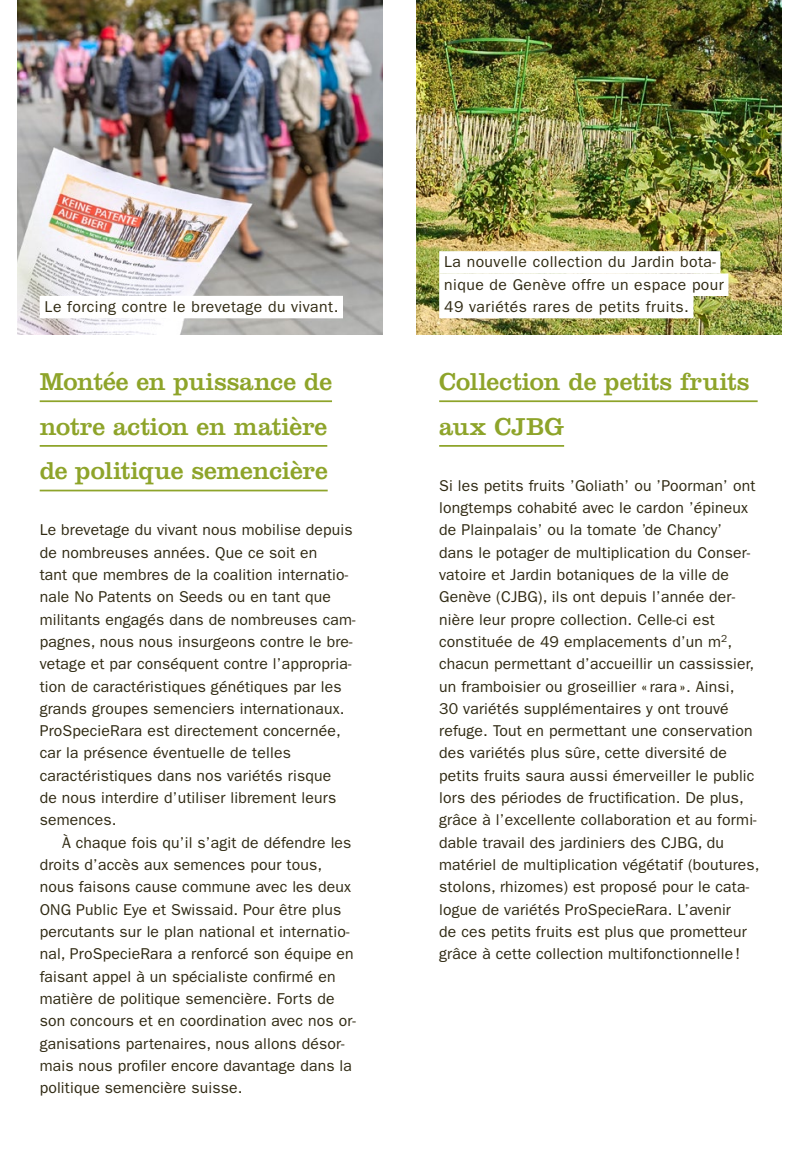
<style>
.page{position:relative;width:799px;height:1166px;background:#fff}
.page>*{position:absolute;margin:0;border:0;box-sizing:border-box;transform-origin:0 0}
.t1{font:25.38px/44.6px "Clarendon LT Std";letter-spacing:-.01em;color:#8ea42a}
.t2{font:15.75px/22.4px "ITC Franklin Gothic Std";letter-spacing:.01em;color:#2f2912}
.t3{font:15.75px/22.4px "ITC Franklin Gothic Std";letter-spacing:.03em;color:#2f2912}
</style>
<div class="page">
<img style="left:17px;top:0;width:365px;height:334px">
<img style="left:417px;top:0;width:364px;height:334px">
<hr style="left:40px;top:400px;width:292px;height:2px;background:#8ea42a">
<hr style="left:40px;top:445px;width:287px;height:2px;background:#8ea42a">
<hr style="left:40px;top:490px;width:288px;height:1px;background:#8ea42a">
<hr style="left:439px;top:400px;width:318px;height:2px;background:#8ea42a">
<hr style="left:439px;top:445px;width:125px;height:2px;background:#8ea42a">
<div style="left:40px;top:296px;width:303px;height:22px;background:#fff"></div>
<div style="left:439px;top:251px;width:281px;height:23px;background:#fff"></div>
<div style="left:439px;top:273px;width:289px;height:23px;background:#fff"></div>
<div style="left:439px;top:296px;width:254px;height:22px;background:#fff"></div>
<p class="t3" style="left:45px;top:295px;width:295px">Le forcing contre le brevetage du vivant.</p>
<h1 class="t1" style="left:40px;top:359px;width:294px">Montée en puissance de notre action en matière de politique semencière</h1>
<p class="t2" style="left:40px;top:519px;width:317px">Le brevetage du vivant nous mobilise depuis de nombreuses années. Que ce soit en<br>tant que membres de la coalition internatio&shy;nale No Patents on Seeds ou en tant que militants engagés dans de nombreuses cam&shy;pagnes, nous nous insurgeons contre le bre&shy;vetage et par conséquent contre l’appropria&shy;tion de caractéristiques génétiques par les grands groupes semenciers internationaux.<br>ProSpecieRara est directement concernée, car la présence éventuelle de telles caractéristiques dans nos variétés risque<br>de nous interdire d’utiliser librement leurs semences.</p>
<p class="t2" style="left:40px;top:831px;width:318px;text-indent:22px">À chaque fois qu’il s’agit de défendre les droits d’accès aux semences pour tous, nous faisons cause commune avec les deux ONG Public Eye et Swissaid. Pour être plus percutants sur le plan national et internatio&shy;nal, ProSpecieRara a renforcé son équipe en faisant appel à un spécialiste confirmé en matière de politique semencière. Forts de son concours et en coordination avec nos or&shy;ganisations partenaires, nous allons désor&shy;mais nous profiler encore davantage dans la politique semencière suisse.</p>
<p class="t3" style="left:444px;top:251px;width:281px">La nouvelle collection du Jardin bota&shy;nique de Genève offre un espace pour<br>49 variétés rares de petits fruits.</p>
<h1 class="t1" style="left:439px;top:359px;width:312px">Collection de petits fruits aux CJBG</h1>
<p class="t2" style="left:439px;top:474px;width:322px">Si les petits fruits ’Goliath’ ou ’Poorman’ ont longtemps cohabité avec le cardon ’épineux de Plainpalais’ ou la tomate ’de Chancy’ dans le potager de multiplication du Conser&shy;vatoire et Jardin botaniques de la ville de Genève (CJBG), ils ont depuis l’année der&shy;nière leur propre collection. Celle-ci est constituée de 49 emplacements d’un m<sup>2</sup>, chacun permettant d’accueillir un cassissier, un framboisier ou groseillier « rara ». Ainsi,<br>30 variétés supplémentaires y ont trouvé refuge. Tout en permettant une conservation des variétés plus sûre, cette diversité de petits fruits saura aussi émerveiller le public lors des périodes de fructification. De plus, grâce à l’excellente collaboration et au formi&shy;dable travail des jardiniers des CJBG, du matériel de multiplication végétatif (boutures, stolons, rhizomes) est proposé pour le cata&shy;logue de variétés ProSpecieRara. L’avenir<br>de ces petits fruits est plus que prometteur grâce à cette collection multifonctionnelle !</p>
</div>
